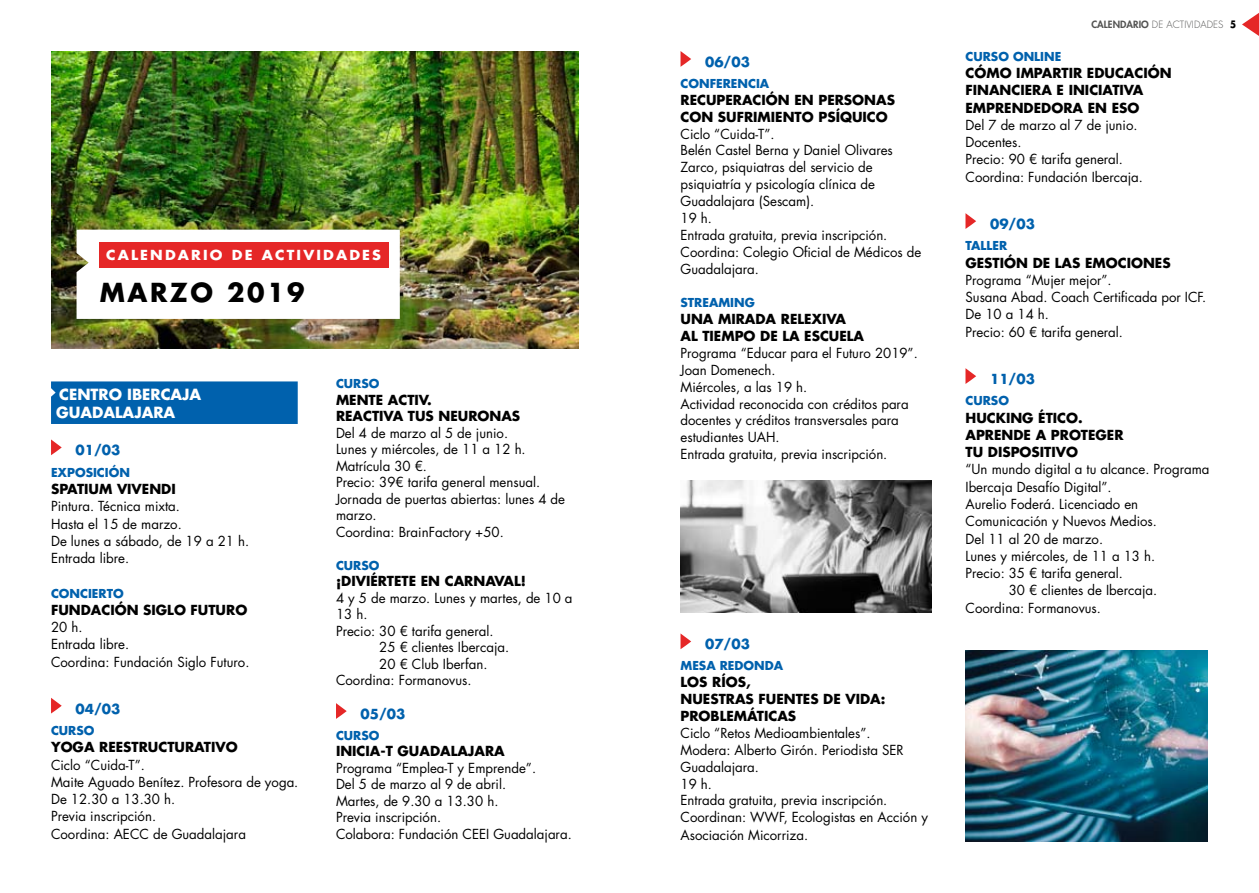
<style>
.page{position:relative;width:1259px;height:893px;background:#fff}
.page>*{position:absolute;margin:0;border:0;box-sizing:border-box;transform-origin:0 0}
.t1{font:700 25.5px "Futura Std";letter-spacing:.1em;color:#000}
.t2{font:700 15px/18px "Futura Std";color:#fff}
.t3{font:13.5px/17.2px "Futura Std";color:#000}
.t4{font:700 13.5px/16.8px "Futura Std";color:#000}
.t5{font:700 13.5px "Futura Std";color:#0061ad}
.t6{font:700 13.5px "Futura Std";letter-spacing:.15em;color:#fff;scale:1.06 1}
.t7{font:700 12px "Futura Std";color:#0061ad}
.t8{font:300 9.75px "Futura Std";letter-spacing:.005em;color:#525251}
.s1{font-weight:800}
.s2{font-weight:700;font-size:10.05px;color:#000}
</style>
<div class="page">
<svg style="left:1242px;top:13px;width:17px;height:23px"></svg>
<div style="left:51px;top:381px;width:247px;height:43px;background:#0061ad"></div>
<svg style="left:51px;top:439px;width:11px;height:16px"></svg>
<svg style="left:51px;top:698px;width:11px;height:15px"></svg>
<svg style="left:336px;top:703px;width:11px;height:16px"></svg>
<svg style="left:680px;top:51px;width:11px;height:16px"></svg>
<svg style="left:680px;top:633px;width:11px;height:16px"></svg>
<svg style="left:965px;top:213px;width:11px;height:16px"></svg>
<svg style="left:965px;top:368px;width:11px;height:16px"></svg>
<img style="left:51px;top:51px;width:527px;height:298px">
<svg style="left:77px;top:230px;width:323px;height:89px"></svg>
<div style="left:99px;top:242px;width:290px;height:26px;background:#e52727"></div>
<img style="left:680px;top:480px;width:251px;height:132px">
<img style="left:965px;top:650px;width:243px;height:192px">
<p class="t6" style="left:106px;top:246px;width:261px">CALENDARIO DE ACTIVIDADES</p>
<h1 class="t1" style="left:100px;top:275px;width:206px">MARZO 2019</h1>
<p class="t2" style="left:56px;top:385px;width:147px">CENTRO IBERCAJA<br>GUADALAJARA</p>
<p class="t5" style="left:76px;top:441px;width:46px">01/03</p>
<p class="t7" style="left:51px;top:464px;width:80px">EXPOSICIÓN</p>
<p class="t4" style="left:51px;top:480px;width:126px">SPATIUM VIVENDI</p>
<p class="t3" style="left:51px;top:498px;width:200px">Pintura. Técnica mixta.<br>Hasta el 15 de marzo.<br>De lunes a sábado, de 19 a 21 h.<br>Entrada libre.</p>
<p class="t7" style="left:51px;top:585px;width:74px">CONCIERTO</p>
<p class="t4" style="left:51px;top:601px;width:198px">FUNDACIÓN SIGLO FUTURO</p>
<p class="t3" style="left:51px;top:619px;width:200px">20 h.<br>Entrada libre.<br>Coordina: Fundación Siglo Futuro.</p>
<p class="t5" style="left:76px;top:699px;width:46px">04/03</p>
<p class="t7" style="left:51px;top:722px;width:45px">CURSO</p>
<p class="t4" style="left:51px;top:739px;width:188px">YOGA REESTRUCTURATIVO</p>
<p class="t3" style="left:51px;top:756px;width:249px">Ciclo “Cuida-T”.<br>Maite Aguado Benítez. Profesora de yoga.<br>De 12.30 a 13.30 h.<br>Previa inscripción.<br>Coordina: AECC de Guadalajara</p>
<p class="t7" style="left:336px;top:376px;width:45px">CURSO</p>
<p class="t4" style="left:336px;top:391px;width:186px">MENTE ACTIV.<br>REACTIVA TUS NEURONAS</p>
<p class="t3" style="left:336px;top:425px;width:231px;line-height:16.5px">Del 4 de marzo al 5 de junio.<br>Lunes y miércoles, de 11 a 12 h.<br>Matrícula 30 €.<br>Precio: 39€ tarifa general mensual.<br>Jornada de puertas abiertas: lunes 4 de marzo.<br>Coordina: BrainFactory +50.</p>
<p class="t7" style="left:336px;top:557px;width:45px">CURSO</p>
<p class="t4" style="left:336px;top:573px;width:191px">¡DIVIÉRTETE EN CARNAVAL!</p>
<p class="t3" style="left:336px;top:589px;width:238px">4 y 5 de marzo. Lunes y martes, de 10 a</p>
<p class="t3" style="left:336px;top:606px;width:33px">13 h.</p>
<p class="t3" style="left:336px;top:622px;width:159px">Precio: 30 € tarifa general.</p>
<p class="t3" style="left:379px;top:639px;width:131px">25 € clientes Ibercaja.</p>
<p class="t3" style="left:379px;top:655px;width:110px">20 € Club Iberfan.</p>
<p class="t3" style="left:336px;top:672px;width:137px">Coordina: Formanovus.</p>
<p class="t5" style="left:360px;top:705px;width:46px">05/03</p>
<p class="t7" style="left:336px;top:727px;width:45px">CURSO</p>
<p class="t4" style="left:336px;top:742px;width:170px">INICIA-T GUADALAJARA</p>
<p class="t3" style="left:336px;top:759px;width:237px;line-height:16.6px">Programa “Emplea-T y Emprende”.<br>Del 5 de marzo al 9 de abril.<br>Martes, de 9.30 a 13.30 h.<br>Previa inscripción.<br>Colabora: Fundación CEEI Guadalajara.</p>
<p class="t5" style="left:705px;top:53px;width:46px">06/03</p>
<p class="t7" style="left:680px;top:75px;width:90px">CONFERENCIA</p>
<p class="t4" style="left:680px;top:91px;width:216px">RECUPERACIÓN EN PERSONAS<br>CON SUFRIMIENTO PSÍQUICO</p>
<p class="t3" style="left:680px;top:125px;width:242px;line-height:16.8px">Ciclo “Cuida-T”.<br>Belén Castel Berna y Daniel Olivares<br>Zarco, psiquiatras del servicio de psiquiatría y psicología clínica de<br>Guadalajara (Sescam).<br>19 h.<br>Entrada gratuita, previa inscripción.<br>Coordina: Colegio Oficial de Médicos de<br>Guadalajara.</p>
<p class="t7" style="left:680px;top:295px;width:76px">STREAMING</p>
<p class="t4" style="left:680px;top:311px;width:185px">UNA MIRADA RELEXIVA<br>AL TIEMPO DE LA ESCUELA</p>
<p class="t3" style="left:680px;top:345px;width:239px;line-height:16.8px">Programa “Educar para el Futuro 2019”.<br>Joan Domenech.<br>Miércoles, a las 19 h.<br>Actividad reconocida con créditos para docentes y créditos transversales para estudiantes UAH.<br>Entrada gratuita, previa inscripción.</p>
<p class="t5" style="left:705px;top:635px;width:46px">07/03</p>
<p class="t7" style="left:680px;top:658px;width:104px">MESA REDONDA</p>
<p class="t4" style="left:680px;top:674px;width:206px">LOS RÍOS,<br>NUESTRAS FUENTES DE VIDA:<br>PROBLEMÁTICAS</p>
<p class="t3" style="left:680px;top:725px;width:249px">Ciclo “Retos Medioambientales”.<br>Modera: Alberto Girón. Periodista SER<br>Guadalajara.<br>19 h.<br>Entrada gratuita, previa inscripción.<br>Coordinan: WWF, Ecologistas en Acción y<br>Asociación Micorriza.</p>
<p class="t8" style="left:1091px;top:19px;width:146px"><span class="s1">CALENDARIO</span> DE ACTIVIDADES <span class="s2">5</span></p>
<p class="t7" style="left:965px;top:48px;width:97px">CURSO ONLINE</p>
<p class="t4" style="left:965px;top:64px;width:208px;line-height:17.2px">CÓMO IMPARTIR EDUCACIÓN<br>FINANCIERA E INICIATIVA<br>EMPRENDEDORA EN ESO</p>
<p class="t3" style="left:965px;top:116px;width:179px">Del 7 de marzo al 7 de junio.<br>Docentes.<br>Precio: 90 € tarifa general.<br>Coordina: Fundación Ibercaja.</p>
<p class="t5" style="left:990px;top:215px;width:46px">09/03</p>
<p class="t7" style="left:965px;top:238px;width:43px">TALLER</p>
<p class="t4" style="left:965px;top:254px;width:207px">GESTIÓN DE LAS EMOCIONES</p>
<p class="t3" style="left:965px;top:271px;width:242px">Programa “Mujer mejor”.<br>Susana Abad. Coach Certificada por ICF.<br>De 10 a 14 h.<br>Precio: 60 € tarifa general.</p>
<p class="t5" style="left:990px;top:370px;width:46px">11/03</p>
<p class="t7" style="left:965px;top:393px;width:45px">CURSO</p>
<p class="t4" style="left:965px;top:409px;width:160px;line-height:17.2px">HUCKING ÉTICO.<br>APRENDE A PROTEGER<br>TU DISPOSITIVO</p>
<p class="t3" style="left:965px;top:461px;width:246px">“Un mundo digital a tu alcance. Programa</p>
<p class="t3" style="left:965px;top:478px;width:148px">Ibercaja Desafío Digital”.</p>
<p class="t3" style="left:965px;top:496px;width:174px">Aurelio Foderá. Licenciado en</p>
<p class="t3" style="left:965px;top:513px;width:193px">Comunicación y Nuevos Medios.</p>
<p class="t3" style="left:965px;top:530px;width:139px">Del 11 al 20 de marzo.</p>
<p class="t3" style="left:965px;top:547px;width:191px">Lunes y miércoles, de 11 a 13 h.</p>
<p class="t3" style="left:965px;top:565px;width:159px">Precio: 35 € tarifa general.</p>
<p class="t3" style="left:1008px;top:582px;width:150px">30 € clientes de Ibercaja.</p>
<p class="t3" style="left:965px;top:599px;width:137px">Coordina: Formanovus.</p>
</div>
